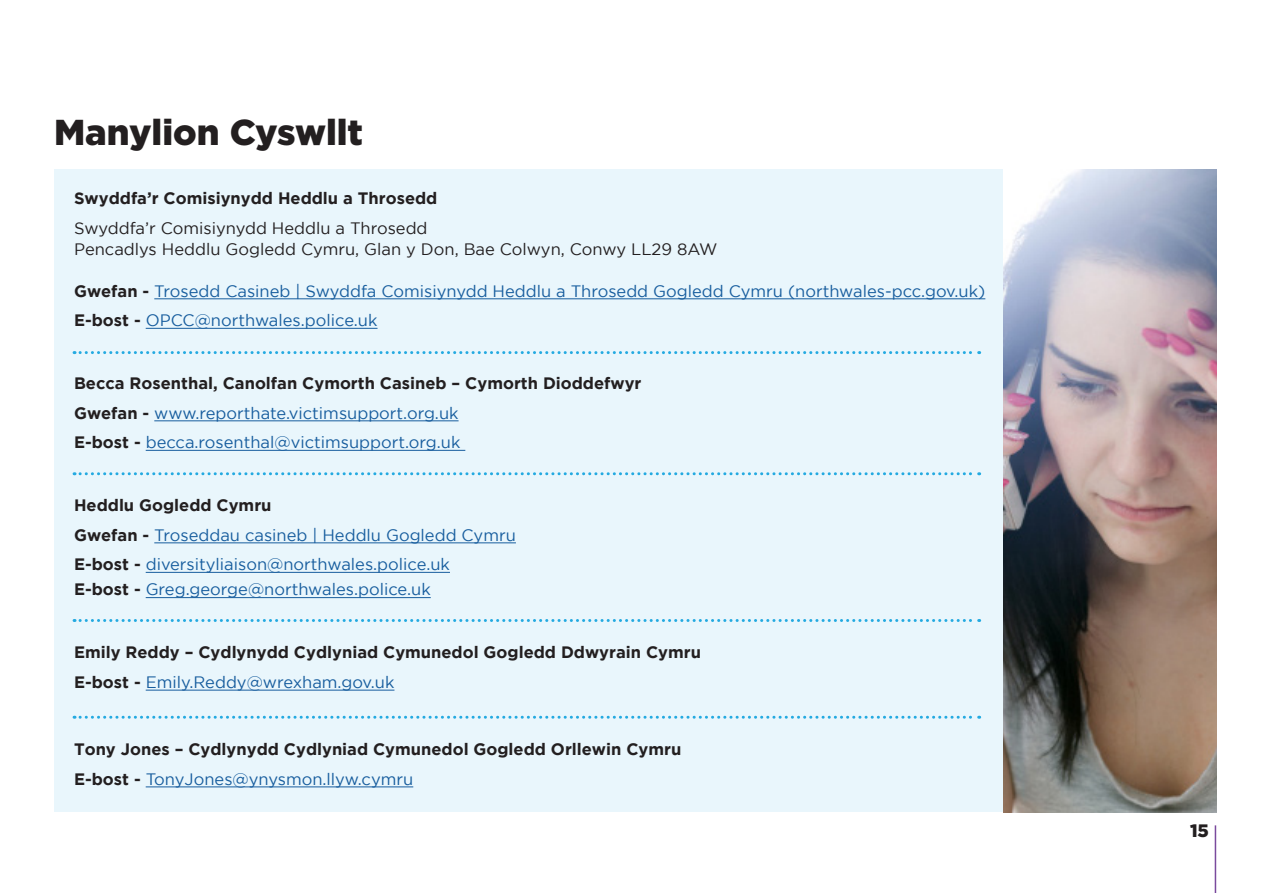
<style>
.page{position:relative;width:1263px;height:893px;background:#fff}
.page>*{position:absolute;margin:0;border:0;box-sizing:border-box;transform-origin:0 0}
.t1{font:900 36px "Gotham";color:#231f20}
.t2{font:900 18px "Gotham";color:#231f20}
.t3{font:16.5px "Gotham";color:#175d9e}
.t4{font:700 16.5px "Gotham";color:#231f20}
.t5{font:16.5px "Gotham";color:#231f20}
.s1{font-weight:700;color:#231f20}
</style>
<div class="page">
<div style="left:54px;top:170px;width:949px;height:642px;background:#e9f6fc"></div>
<hr style="left:154px;top:299px;width:831px;height:1px;background:#175d9e">
<hr style="left:146px;top:328px;width:231px;height:1px;background:#175d9e">
<hr style="left:154px;top:421px;width:305px;height:1px;background:#175d9e">
<hr style="left:146px;top:450px;width:319px;height:1px;background:#175d9e">
<hr style="left:154px;top:543px;width:362px;height:1px;background:#175d9e">
<hr style="left:146px;top:572px;width:304px;height:1px;background:#175d9e">
<hr style="left:146px;top:597px;width:285px;height:1px;background:#175d9e">
<hr style="left:146px;top:690px;width:248px;height:1px;background:#175d9e">
<hr style="left:146px;top:787px;width:267px;height:1px;background:#175d9e">
<img style="left:1003px;top:170px;width:213px;height:642px">
<hr style="left:1215px;top:825px;width:1px;height:68px;background:#7a4a9d">
<svg style="left:74px;top:351px;width:906px;height:3px"></svg>
<svg style="left:74px;top:472px;width:906px;height:3px"></svg>
<svg style="left:74px;top:619px;width:906px;height:3px"></svg>
<svg style="left:74px;top:716px;width:906px;height:3px"></svg>
<p class="t1" style="left:54px;top:112px;width:311px">Manylion Cyswllt</p>
<p class="t4" style="left:74px;top:189px;width:365px">Swyddfa’r Comisiynydd Heddlu a Throsedd</p>
<p class="t5" style="left:74px;top:219px;width:355px">Swyddfa’r Comisiynydd Heddlu a Throsedd</p>
<p class="t5" style="left:74px;top:240px;width:645px">Pencadlys Heddlu Gogledd Cymru, Glan y Don, Bae Colwyn, Conwy LL29 8AW</p>
<p class="t3" style="left:74px;top:282px;width:913px"><span class="s1">Gwefan -</span> Trosedd Casineb | Swyddfa Comisiynydd Heddlu a Throsedd Gogledd Cymru (northwales-pcc.gov.uk)</p>
<p class="t3" style="left:74px;top:311px;width:305px"><span class="s1">E-bost -</span> OPCC@northwales.police.uk</p>
<p class="t4" style="left:74px;top:374px;width:569px">Becca Rosenthal, Canolfan Cymorth Casineb – Cymorth Dioddefwyr</p>
<p class="t3" style="left:74px;top:404px;width:386px"><span class="s1">Gwefan -</span> www.reporthate.victimsupport.org.uk</p>
<p class="t3" style="left:74px;top:433px;width:388px"><span class="s1">E-bost -</span> becca.rosenthal@victimsupport.org.uk</p>
<p class="t4" style="left:74px;top:496px;width:199px">Heddlu Gogledd Cymru</p>
<p class="t3" style="left:74px;top:526px;width:443px"><span class="s1">Gwefan -</span> Troseddau casineb | Heddlu Gogledd Cymru</p>
<p class="t3" style="left:74px;top:555px;width:377px"><span class="s1">E-bost -</span> diversityliaison@northwales.police.uk</p>
<p class="t3" style="left:74px;top:580px;width:358px"><span class="s1">E-bost -</span> Greg.george@northwales.police.uk</p>
<p class="t4" style="left:74px;top:643px;width:628px">Emily Reddy – Cydlynydd Cydlyniad Cymunedol Gogledd Ddwyrain Cymru</p>
<p class="t3" style="left:74px;top:673px;width:322px"><span class="s1">E-bost -</span> Emily.Reddy@wrexham.gov.uk</p>
<p class="t4" style="left:74px;top:740px;width:609px">Tony Jones – Cydlynydd Cydlyniad Cymunedol Gogledd Orllewin Cymru</p>
<p class="t3" style="left:74px;top:770px;width:341px"><span class="s1">E-bost -</span> TonyJones@ynysmon.llyw.cymru</p>
<p class="t2" style="left:1190px;top:820px;width:20px">15</p>
</div>
